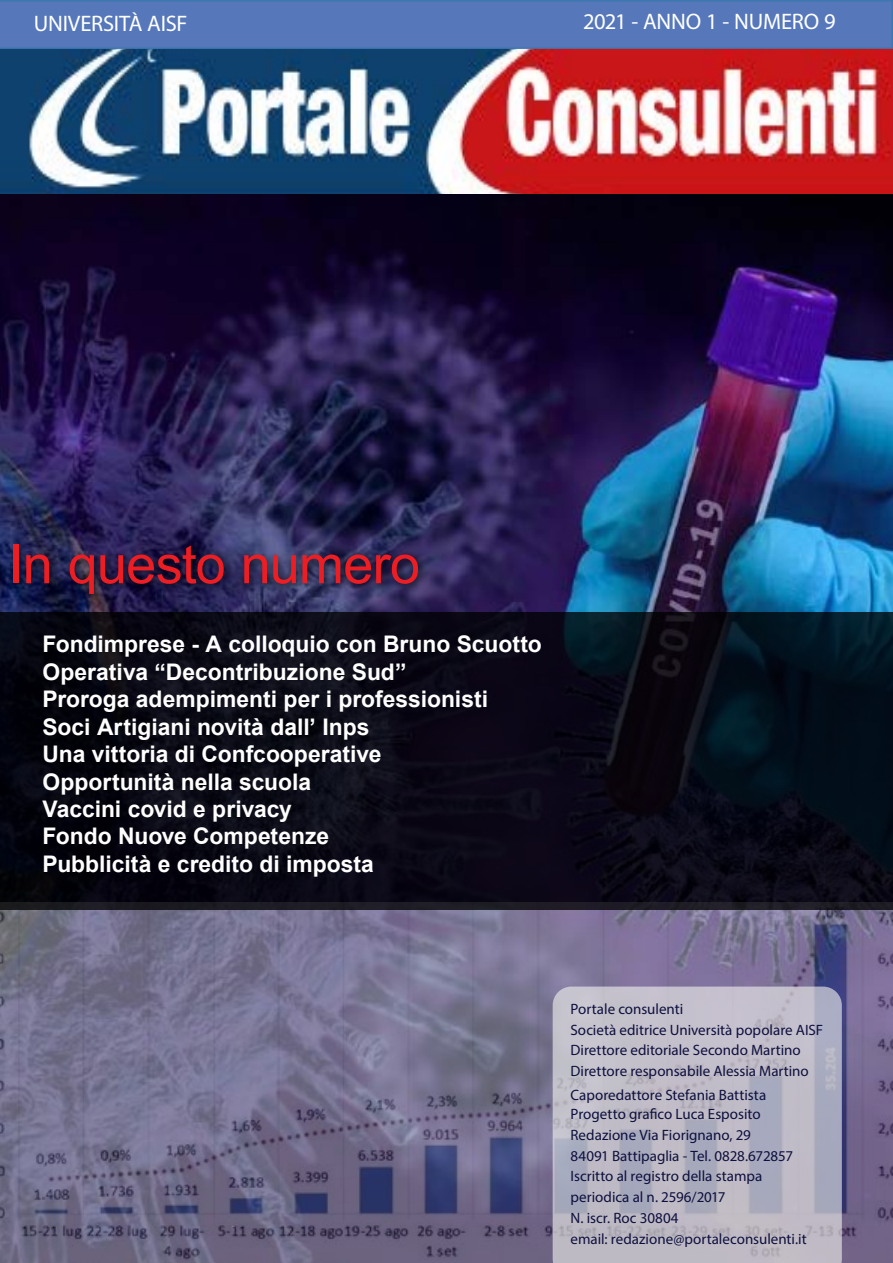
<style>
.page{position:relative;width:893px;height:1263px;background:#fff}
.page>*{position:absolute;margin:0;border:0;box-sizing:border-box;transform-origin:0 0}
.t1{font:54px "Arial";letter-spacing:-.015em;color:#ed1d24}
.t2{font:700 22.8px/27.5px "Arial";color:#fff}
.t3{font:22.5px "Myriad Pro";letter-spacing:-.015em;color:#fff}
.t4{font:15px/20.5px "Myriad Pro";color:#0e103e}
</style>
<div class="page">
<img style="left:0;top:49px;width:893px;height:145px">
<img style="left:0;top:194px;width:893px;height:418px">
<img style="left:0;top:909px;width:893px;height:354px">
<svg style="left:0;top:612px;width:893px;height:297px;background:#090a16"></svg>
<svg style="left:0;top:0;width:893px;height:49px;background:#5477b9"></svg>
<svg style="left:553px;top:986px;width:289px;height:277px;background:#bab7c4"></svg>
<div style="left:7px;top:539px;width:421px;height:64px;background:#000;opacity:.75"></div>
<h3 class="t3" style="left:34px;top:9px;width:155px">UNIVERSITÀ AISF</h3>
<h3 class="t3" style="left:583px;top:8px;width:254px">2021 - ANNO 1 - NUMERO 9</h3>
<h1 class="t1" style="left:9px;top:527px;width:413px">In questo numero</h1>
<p class="t2" style="left:43px;top:631px;width:501px">Fondimprese - A colloquio con Bruno Scuotto<br>Operativa “Decontribuzione Sud”<br>Proroga adempimenti per i professionisti<br>Soci Artigiani novità dall’ Inps<br>Una vittoria di Confcooperative<br>Opportunità nella scuola<br>Vaccini covid e privacy<br>Fondo Nuove Competenze<br>Pubblicità e credito di imposta</p>
<p class="t4" style="left:570px;top:998px;width:254px">Portale consulenti<br>Società editrice Università popolare AISF Direttore editoriale Secondo Martino Direttore responsabile Alessia Martino</p>
<p class="t4" style="left:570px;top:1084px;width:238px">Caporedattore Stefania Battista<br>Progetto grafico Luca Esposito<br>Redazione Via Fiorignano, 29<br>84091 Battipaglia - Tel. 0828.672857<br>Iscritto al registro della stampa periodica al n. 2596/2017<br>N. iscr. Roc 30804<br>email: redazione@portaleconsulenti.it</p>
</div>
